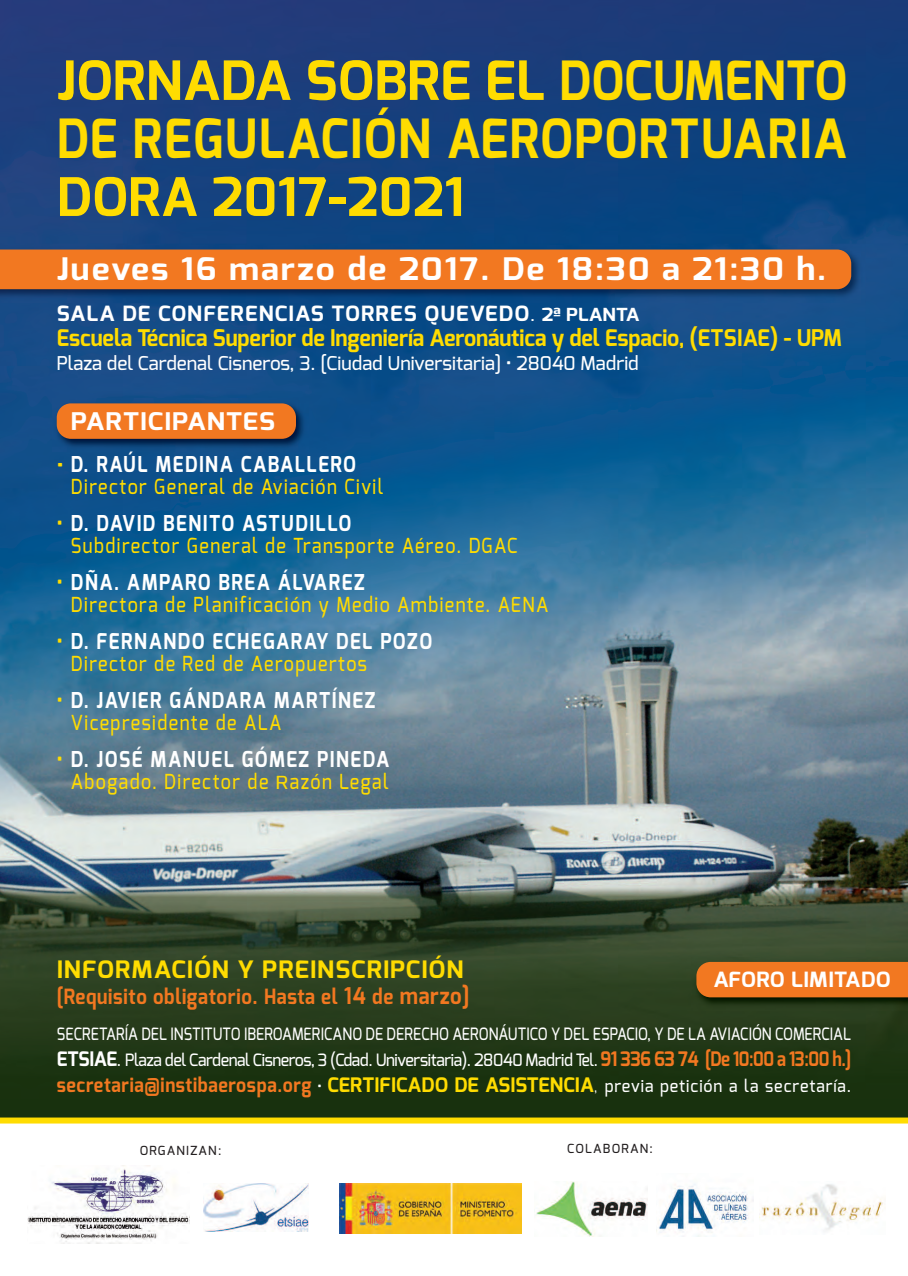
<style>
.page{position:relative;width:908px;height:1276px;background:#fff}
.page>*{position:absolute;margin:0;border:0;box-sizing:border-box;transform-origin:0 0}
.t1{font:700 54px/58px "Exo";letter-spacing:.01em;color:#ffdc01}
.t2{font:700 53px "Exo";letter-spacing:.01em;color:#ffdc01}
.t3{font:700 31px "Exo";letter-spacing:.06em;color:#fff;scale:1.1 1}
.t4{font:700 24.3px "Exo";letter-spacing:.04em;color:#fff;scale:1.11 1}
.t5{font:700 24px "Exo";letter-spacing:.04em;color:#ffdc01;scale:1.05 1}
.t6{font:700 23px "Exo";letter-spacing:-.005em;color:#ffdc01;scale:.95 1}
.t7{font:700 21.9px "Exo";letter-spacing:.08em;color:#fff;scale:.87 1}
.t8{font:700 21px "Exo";letter-spacing:.05em;color:#fff;scale:1.05 1}
.t9{font:700 21px "Exo";letter-spacing:.035em;color:#f27821;scale:.9 1}
.t10{font:700 21px "Exo";letter-spacing:.02em;color:#fff;scale:1.05 1}
.t11{font:500 20.7px "Exo";letter-spacing:.08em;color:#ffdc01;scale:.87 1}
.t12{font:700 19.8px "Exo";letter-spacing:.035em;color:#f27821;scale:.91 1}
.t13{font:500 19px "Exo";color:#fff}
.t14{font:500 17px/26px "Exo";letter-spacing:-.01em;color:#fff;scale:.85 1}
.t15{font:500 12.5px "Exo";letter-spacing:.1em;color:#231f20}
.s1{font-weight:500;font-size:17px}
.s2{font-size:18px}
.s3{font-size:19px;color:#ffdc01}
.s4{color:#ffdc01}
.s5{font-size:22px}
.s6{font-size:23px}
.s7{font-weight:700;font-size:20px}
.s8{font-weight:700;font-size:20px;color:#f27821}
.s9{font-weight:500;font-size:16px;color:#fff}
.s10{font-size:20px;color:#ffdc01}
.s11{font-weight:300;font-size:17px;color:#fff}
.s12{font-weight:500;font-size:17px;color:#fff}
</style>
<div class="page">
<img style="left:0;top:0;width:907px;height:1117px">
<div style="left:0;top:1117px;width:907px;height:6px;background:#ffdc01"></div>
<img style="left:27px;top:1165px;width:162px;height:78px">
<img style="left:203px;top:1183px;width:105px;height:48px">
<img style="left:340px;top:1183px;width:181px;height:50px">
<img style="left:759px;top:1184px;width:124px;height:47px">
<img style="left:534px;top:1181px;width:113px;height:55px">
<img style="left:656px;top:1183px;width:97px;height:53px">
<img style="left:52px;top:399px;width:256px;height:53px">
<div style="left:57px;top:403px;width:239px;height:36px;background:#f27821;border-radius:14px"></div>
<img style="left:691px;top:957px;width:216px;height:53px">
<div style="left:696px;top:962px;width:211px;height:35px;background:#f27821"></div>
<img style="left:0;top:245px;width:863px;height:57px">
<div style="left:0;top:249px;width:850px;height:40px;background:#f27821"></div>
<h1 class="t1" style="left:57px;top:57px;width:791px">JORNADA SOBRE EL DOCUMENTO<br>DE REGULACIÓN AEROPORTUARIA</h1>
<h2 class="t2" style="left:57px;top:174px;width:409px">DORA 2017-2021</h2>
<h3 class="t3" style="left:57px;top:256px;width:700px">Jueves 16 marzo de 2017. De 18:30 a 21:30 h.</h3>
<p class="t8" style="left:57px;top:305px;width:556px">SALA DE CONFERENCIAS TORRES QUEVEDO<span class="s1">.</span> <span class="s2">2ª PLANTA</span></p>
<p class="t6" style="left:57px;top:328px;width:827px">Escuela Técnica Superior de Ingeniería Aeronáutica y del Espacio, (ETSIAE) - UPM</p>
<p class="t13" style="left:57px;top:355px;width:583px">Plaza del Cardenal Cisneros, 3. [Ciudad Universitaria] • 28040 Madrid</p>
<p class="t4" style="left:71px;top:411px;width:185px">PARTICIPANTES</p>
<p class="t7" style="left:57px;top:455px;width:345px"><span class="s3">•</span> D. RAÚL MEDINA CABALLERO</p>
<p class="t11" style="left:71px;top:478px;width:360px">Director General de Aviación Civil</p>
<p class="t7" style="left:57px;top:514px;width:340px"><span class="s4">•</span> D. DAVID BENITO ASTUDILLO</p>
<p class="t11" style="left:71px;top:537px;width:514px">Subdirector General de Transporte Aéreo. DGAC</p>
<p class="t7" style="left:57px;top:573px;width:355px"><span class="s4">•</span> DÑA. AMPARO BREA ÁLVAREZ</p>
<p class="t11" style="left:71px;top:596px;width:550px">Directora de Planificación y Medio Ambiente. AENA</p>
<p class="t7" style="left:57px;top:632px;width:432px"><span class="s4">•</span> D. FERNANDO ECHEGARAY DEL POZO</p>
<p class="t11" style="left:71px;top:655px;width:341px">Director de Red de Aeropuertos</p>
<p class="t7" style="left:57px;top:691px;width:367px"><span class="s4">•</span> D. JAVIER GÁNDARA MARTÍNEZ</p>
<p class="t11" style="left:71px;top:714px;width:243px">Vicepresidente de ALA</p>
<p class="t7" style="left:57px;top:750px;width:383px"><span class="s4">•</span> D. JOSÉ MANUEL GÓMEZ PINEDA</p>
<p class="t11" style="left:71px;top:773px;width:366px">Abogado. Director de <span class="s2">R</span>azón Legal</p>
<p class="t5" style="left:57px;top:959px;width:389px">INFORMACIÓN Y PREINSCRIPCIÓN</p>
<p class="t9" style="left:57px;top:987px;width:460px">[Requisito obligatorio<span class="s5">.</span> Hasta el <span class="s6">14</span> de <span class="s6">marzo]</span></p>
<p class="t14" style="left:57px;top:1022px;width:935px">SECRETARÍA DEL INSTITUTO IBEROAMERICANO DE DERECHO AERONÁUTICO Y DEL ESPACIO, Y DE LA AVIACIÓN COMERCIAL<br><span class="s7">ETSIAE</span>. Plaza del Cardenal Cisneros, 3 (Cdad. Universitaria). 28040 Madrid Tel. <span class="s8">91 336 63 74 [De 10:00 a 13:00 h.]</span></p>
<p class="t12" style="left:57px;top:1076px;width:874px">secretaria@instibaerospa.org <span class="s9">•</span> <span class="s10">CERTIFICADO DE ASISTENCIA</span><span class="s11">,</span> <span class="s12">previa petición a la secretaría.</span></p>
<p class="t10" style="left:713px;top:970px;width:170px">AFORO LIMITADO</p>
<p class="t15" style="left:140px;top:1145px;width:83px">ORGANIZAN:</p>
<p class="t15" style="left:567px;top:1143px;width:87px">COLABORAN:</p>
</div>
